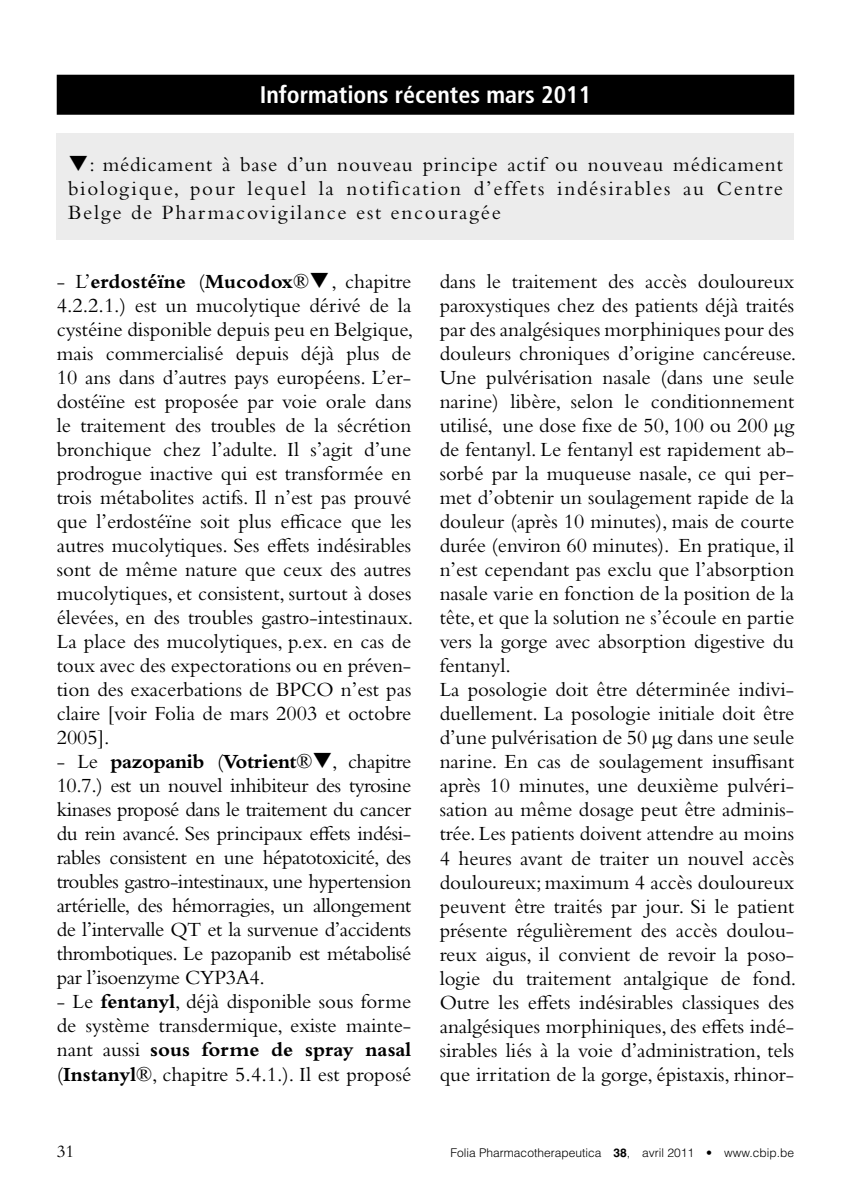
<style>
.page{position:relative;width:851px;height:1191px;background:#fff}
.page>*{position:absolute;margin:0;border:0;box-sizing:border-box;transform-origin:0 0}
.t1{font:700 condensed 24px "Frutiger LT Std";color:#fff}
.t2{font:21px/24px "Bembo Std";color:#000;text-align:justify}
.t3{font:18px "Bembo Std";color:#000}
.t4{font:300 12px "Helvetica LT Std";color:#000}
.s1{font-weight:700}
</style>
<div class="page">
<div style="left:57px;top:75px;width:737px;height:40px;background:#000"></div>
<div style="left:57px;top:133px;width:737px;height:107px;background:#ececec"></div>
<p class="t1" style="left:260px;top:80px;width:333px">Informations récentes mars 2011</p>
<p class="t2" style="left:68px;top:152px;width:716px">❑: médicament à base d’un nouveau principe actif ou nouveau médicament biologique, pour lequel la notification d’effets indésirables au Centre Belge de Pharmacovigilance est encouragée</p>
<p class="t2" style="left:57px;top:269px;width:358px">- L’<span class="s1">erdostéïne</span> (<span class="s1">Mucodox</span>®❑, chapitre 4.2.2.1.) est un mucolytique dérivé de la cystéine disponible depuis peu en Belgique, mais commercialisé depuis déjà plus de 10 ans dans d’autres pays européens. L’er&shy;dostéïne est proposée par voie orale dans le traitement des troubles de la sécrétion bronchique chez l’adulte. Il s’agit d’une prodrogue inactive qui est transformée en trois métabolites actifs. Il n’est pas prouvé que l’erdostéïne soit plus efficace que les autres mucolytiques. Ses effets indésirables sont de même nature que ceux des autres mucolytiques, et consistent, surtout à doses élevées, en des troubles gastro-intestinaux.<br>La place des mucolytiques, p.ex. en cas de toux avec des expectorations ou en préven&shy;tion des exacerbations de BPCO n’est pas claire [voir Folia de mars 2003 et octobre 2005].</p>
<p class="t2" style="left:57px;top:749px;width:356px">- Le <span class="s1">pazopanib</span> (<span class="s1">Votrient</span>®❑, chapitre 10.7.) est un nouvel inhibiteur des tyrosine kinases proposé dans le traitement du cancer du rein avancé. Ses principaux effets indési&shy;rables consistent en une hépatotoxicité, des troubles gastro-intestinaux, une hypertension artérielle, des hémorragies, un allongement de l’intervalle QT et la survenue d’accidents thrombotiques. Le pazopanib est métabolisé par l’isoenzyme CYP3A4.</p>
<p class="t2" style="left:57px;top:989px;width:356px">- Le <span class="s1">fentanyl</span>, déjà disponible sous forme de système transdermique, existe mainte&shy;nant aussi <span class="s1">sous forme de spray nasal </span>(<span class="s1">Instanyl</span>®, chapitre 5.4.1.). Il est proposé</p>
<p class="t2" style="left:439px;top:269px;width:358px;text-align:left">dans le traitement des accès douloureux paroxystiques chez des patients déjà traités par des analgésiques morphiniques pour des douleurs chroniques d’origine cancéreuse.<br>Une pulvérisation nasale (dans une seule narine) libère, selon le conditionnement utilisé, une dose fixe de 50, 100 ou 200 µg de fentanyl. Le fentanyl est rapidement ab&shy;sorbé par la muqueuse nasale, ce qui per&shy;met d’obtenir un soulagement rapide de la douleur (après 10 minutes), mais de courte durée (environ 60 minutes). En pratique, il n’est cependant pas exclu que l’absorption nasale varie en fonction de la position de la tête, et que la solution ne s’écoule en partie vers la gorge avec absorption digestive du fentanyl.<br>La posologie doit être déterminée indivi&shy;duellement. La posologie initiale doit être d’une pulvérisation de 50 µg dans une seule narine. En cas de soulagement insuffisant après 10 minutes, une deuxième pulvéri&shy;sation au même dosage peut être adminis&shy;trée. Les patients doivent attendre au moins 4 heures avant de traiter un nouvel accès douloureux; maximum 4 accès douloureux peuvent être traités par jour. Si le patient présente régulièrement des accès doulou&shy;reux aigus, il convient de revoir la poso&shy;logie du traitement antalgique de fond.<br>Outre les effets indésirables classiques des analgésiques morphiniques, des effets indé&shy;sirables liés à la voie d’administration, tels que irritation de la gorge, épistaxis, rhinor-</p>
<p class="t3" style="left:57px;top:1140px;width:19px">31</p>
<p class="t4" style="left:450px;top:1145px;width:345px">Folia Pharmacotherapeutica <span class="s1">38</span>, avril 2011 • www.cbip.be</p>
</div>
